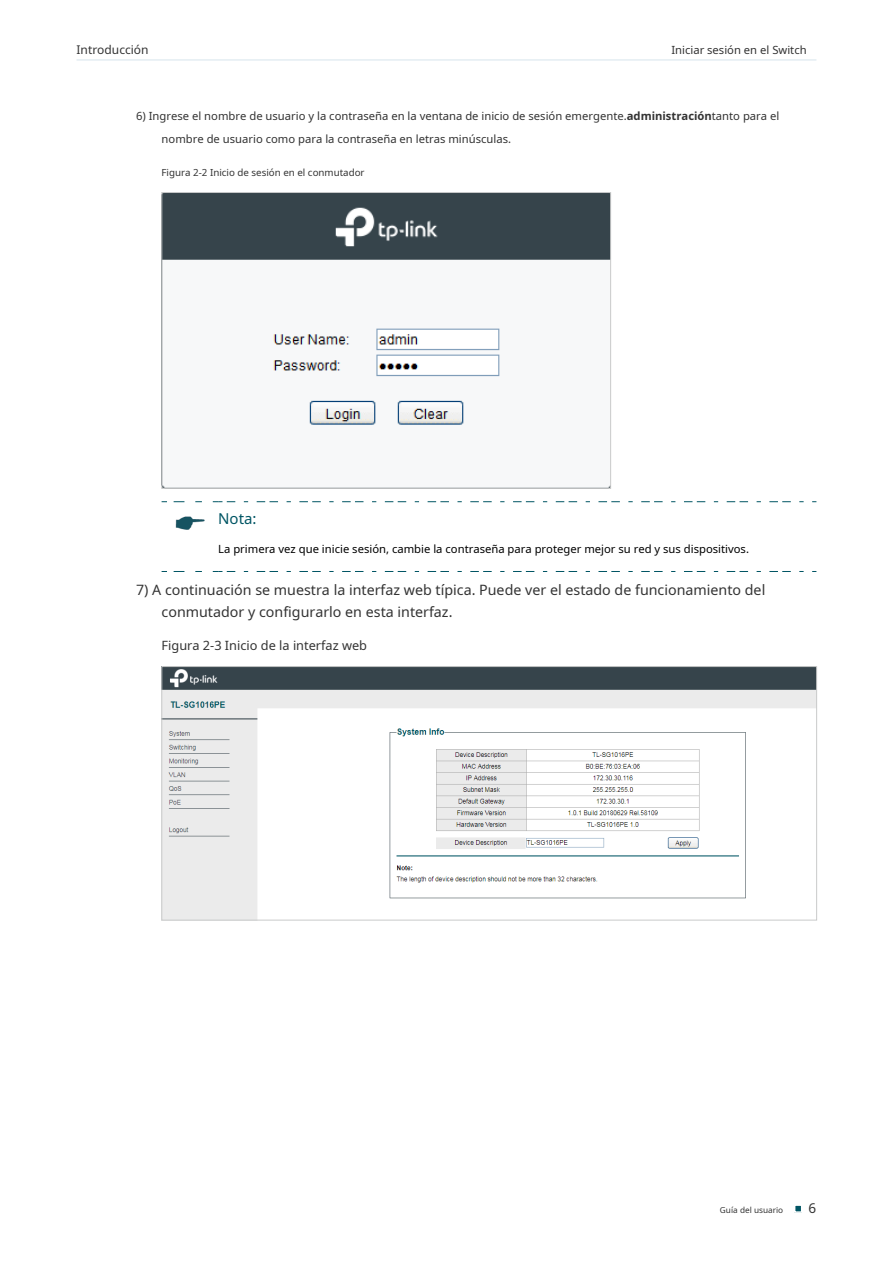
<style>
.page{position:relative;width:893px;height:1263px;background:#fff}
.page>*{position:absolute;margin:0;border:0;box-sizing:border-box;transform-origin:0 0}
.t1{font:15px "Noto Sans";color:#005564}
.t2{font:14.25px/22.5px "Noto Sans";color:#333}
.t3{font:13.5px "Noto Sans";color:#333}
.t4{font:12.75px "Noto Sans";color:#333}
.t5{font:12px "Noto Sans";color:#333}
.t6{font:11.25px/22.5px "Noto Sans";color:#333}
.t7{font:11.25px "Noto Sans";color:#000}
.t8{font:9.75px "Noto Sans";color:#333}
.t9{font:8.25px "Noto Sans";color:#333}
.s1{font-weight:700}
</style>
<div class="page">
<hr style="left:77px;top:59px;width:739px;height:2px;background:#e4edf2">
<div style="left:795px;top:1205px;width:7px;height:7px;background:#005564"></div>
<div style="left:794px;top:1204px;width:8px;height:9px;border:2px solid #fff"></div>
<img style="left:164px;top:194px;width:445px;height:293px">
<div style="left:162px;top:192px;width:449px;height:297px;border:1px solid #c9caca"></div>
<svg style="left:174px;top:501px;width:28px;height:1px"></svg>
<svg style="left:213px;top:501px;width:603px;height:1px"></svg>
<svg style="left:174px;top:571px;width:28px;height:1px"></svg>
<svg style="left:213px;top:571px;width:603px;height:1px"></svg>
<img style="left:175px;top:516px;width:30px;height:14px">
<img style="left:164px;top:668px;width:651px;height:250px">
<div style="left:162px;top:666px;width:655px;height:254px;border:1px solid #c9caca"></div>
<p class="t5" style="left:77px;top:41px;width:74px">Introducción</p>
<p class="t6" style="left:671px;top:38px;width:137px">Iniciar sesión en el Switch</p>
<p class="t6" style="left:162px;top:105px;width:619px;text-indent:-26px">6) Ingrese el nombre de usuario y la contraseña en la ventana de inicio de sesión emergente.<span class="s1">administración</span>tanto para el nombre de usuario como para la contraseña en letras minúsculas.</p>
<p class="t8" style="left:162px;top:165px;width:205px">Figura 2-2 Inicio de sesión en el conmutador</p>
<h1 class="t1" style="left:218px;top:508px;width:40px">Nota:</h1>
<p class="t7" style="left:218px;top:540px;width:532px">La primera vez que inicie sesión, cambie la contraseña para proteger mejor su red y sus dispositivos.</p>
<p class="t2" style="left:162px;top:578px;width:605px;text-indent:-26px">7) A continuación se muestra la interfaz web típica. Puede ver el estado de funcionamiento del conmutador y configurarlo en esta interfaz.</p>
<p class="t4" style="left:162px;top:636px;width:207px">Figura 2-3 Inicio de la interfaz web</p>
<p class="t9" style="left:720px;top:1204px;width:65px">Guía del usuario</p>
<p class="t3" style="left:808px;top:1198px;width:9px">6</p>
</div>
